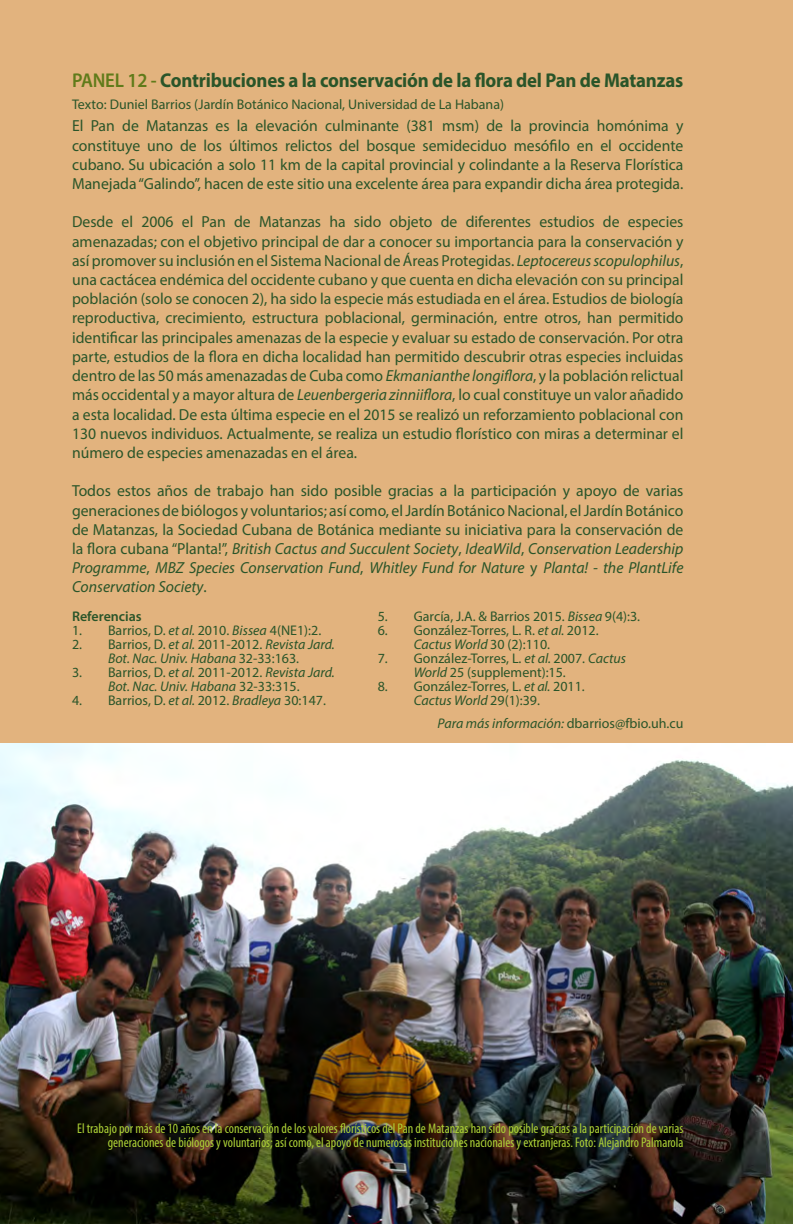
<style>
.page{position:relative;width:795px;height:1224px;background:#fff}
.page>*{position:absolute;margin:0;border:0;box-sizing:border-box;transform-origin:0 0}
.t1{font:700 20px "Myriad Pro";letter-spacing:-.01em;color:#2a5529;scale:.94 1}
.t2{font:16px/19.2px "Myriad Pro";color:#2a5529;text-align:justify}
.t3{font:14px/14px "Myriad Pro";color:#2a5529}
.t4{font:condensed 14px/14px "Myriad Pro";color:#add136;text-align:right}
.t5{font:italic 14px/14px "Myriad Pro";color:#2a5529;text-align:center}
.t6{font:600 14px "Myriad Pro";color:#2a5529}
.s1{font-weight:600;color:#607b1a}
.s2{font-style:italic}
.s3{font-style:normal}
</style>
<div class="page">
<div style="left:0;top:0;width:792px;height:744px;background:#e2b37e"></div>
<img style="left:0;top:744px;width:792px;height:479px">
<p class="t1" style="left:72px;top:67px;width:652px"><span class="s1">PANEL 12 -</span> Contribuciones a la conservación de la flora del Pan de Matanzas</p>
<p class="t2" style="left:72px;top:116px;width:613px">El Pan de Matanzas es la elevación culminante (381 msm) de la provincia homónima y constituye uno de los últimos relictos del bosque semideciduo mesófilo en el occidente cubano. Su ubicación a solo 11 km de la capital provincial y colindante a la Reserva Florística Manejada “Galindo”, hacen de este sitio una excelente área para expandir dicha área protegida.</p>
<p class="t2" style="left:72px;top:212px;width:613px">Desde el 2006 el Pan de Matanzas ha sido objeto de diferentes estudios de especies amenazadas; con el objetivo principal de dar a conocer su importancia para la conservación y así promover su inclusión en el Sistema Nacional de Áreas Protegidas. <span class="s2">Leptocereus scopulophilus</span>, una cactácea endémica del occidente cubano y que cuenta en dicha elevación con su principal población (solo se conocen 2), ha sido la especie más estudiada en el área. Estudios de biología reproductiva, crecimiento, estructura poblacional, germinación, entre otros, han permitido identificar las principales amenazas de la especie y evaluar su estado de conservación. Por otra parte, estudios de la flora en dicha localidad han permitido descubrir otras especies incluidas dentro de las 50 más amenazadas de Cuba como <span class="s2">Ekmanianthe longiflora</span>, y la población relictual más occidental y a mayor altura de <span class="s2">Leuenbergeria zinniiflora</span>, lo cual constituye un valor añadido a esta localidad. De esta última especie en el 2015 se realizó un reforzamiento poblacional con 130 nuevos individuos. Actualmente, se realiza un estudio florístico con miras a determinar el número de especies amenazadas en el área.</p>
<p class="t2" style="left:72px;top:481px;width:613px">Todos estos años de trabajo han sido posible gracias a la participación y apoyo de varias generaciones de biólogos y voluntarios; así como, el Jardín Botánico Nacional, el Jardín Botánico de Matanzas, la Sociedad Cubana de Botánica mediante su iniciativa para la conservación de la flora cubana “Planta!”, <span class="s2">British Cactus and Succulent Society</span>, <span class="s2">IdeaWild</span>, <span class="s2">Conservation Leadership Programme</span>, <span class="s2">MBZ Species Conservation Fund</span>, <span class="s2">Whitley Fund for Nature</span> y <span class="s2">Planta! - the PlantLife Conservation Society</span>.</p>
<p class="t3" style="left:72px;top:97px;width:433px">Texto: Duniel Barrios (Jardín Botánico Nacional, Universidad de La Habana)</p>
<p class="t6" style="left:72px;top:607px;width:71px">Referencias</p>
<p class="t3" style="left:72px;top:623px;width:251px">1. Barrios, D. <span class="s2">et al.</span> 2010. <span class="s2">Bissea</span> 4(NE1):2.</p>
<p class="t5" style="left:72px;top:637px;width:264px"><span class="s3">2. Barrios, D.</span> et al. <span class="s3">2011-2012.</span> Revista Jard.<br>Bot. Nac. Univ. Habana <span class="s3">32-33:163.</span></p>
<p class="t5" style="left:72px;top:665px;width:264px"><span class="s3">3. Barrios, D.</span> et al. <span class="s3">2011-2012.</span> Revista Jard.<br>Bot. Nac. Univ. Habana <span class="s3">32-33:315.</span></p>
<p class="t3" style="left:72px;top:693px;width:255px">4. Barrios, D. <span class="s2">et al.</span> 2012. <span class="s2">Bradleya</span> 30:147.</p>
<p class="t3" style="left:378px;top:609px;width:264px">5. García, J.A. &amp; Barrios 2015. <span class="s2">Bissea</span> 9(4):3.</p>
<p class="t3" style="left:414px;top:623px;width:186px;text-indent:-36px">6. González-Torres, L. R. <span class="s2">et al.</span> 2012.<br><span class="s2">Cactus World</span> 30 (2):110.</p>
<p class="t3" style="left:414px;top:651px;width:214px;text-indent:-36px">7. González-Torres, L. <span class="s2">et al.</span> 2007. <span class="s2">Cactus<br>World</span> 25 (supplement):15.</p>
<p class="t3" style="left:414px;top:679px;width:172px;text-indent:-36px">8. González-Torres, L. <span class="s2">et al.</span> 2011.<br><span class="s2">Cactus World</span> 29(1):39.</p>
<p class="t5" style="left:437px;top:716px;width:247px">Para más información: <span class="s3">dbarrios@fbio.uh.cu</span></p>
<p class="t4" style="left:77px;top:1121px;width:607px">El trabajo por más de 10 años en la conservación de los valores florísticos del Pan de Matanzas han sido posible gracias a la participación de varias generaciones de biólogos y voluntarios; así como, el apoyo de numerosas instituciones nacionales y extranjeras. Foto: Alejandro Palmarola</p>
</div>
